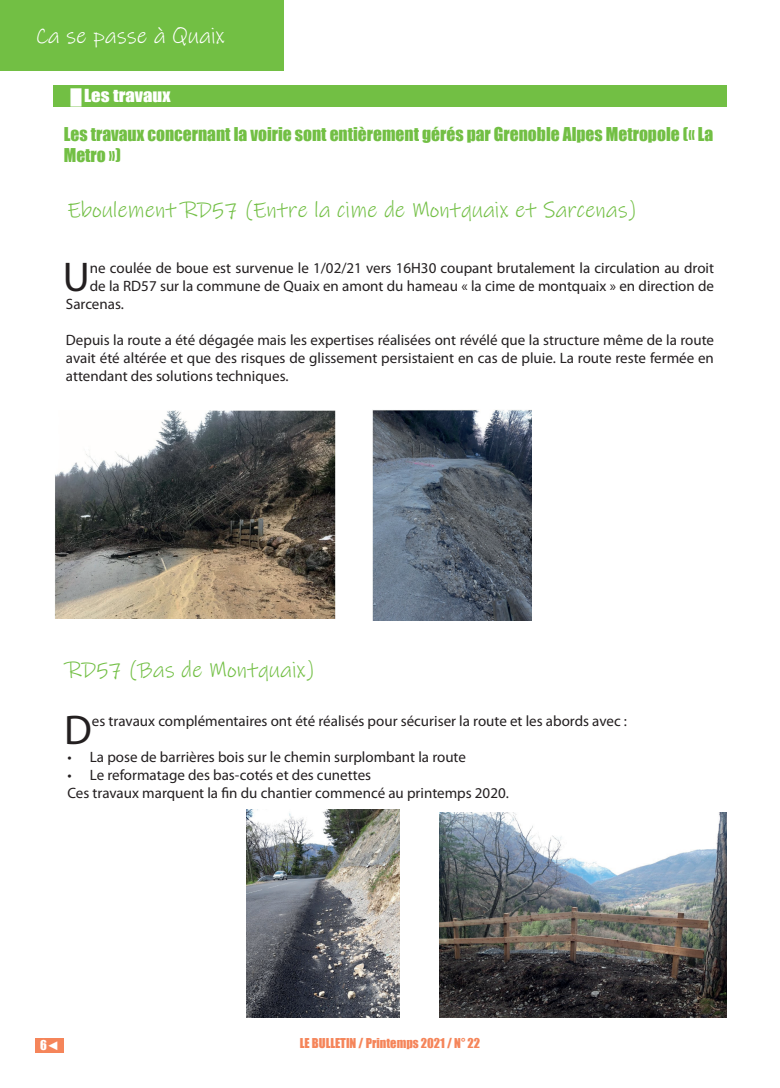
<style>
.page{position:relative;width:780px;height:1088px;background:#fff}
.page>*{position:absolute;margin:0;border:0;box-sizing:border-box;transform-origin:0 0}
.t1{font:41.75px "Myriad Pro";color:#231f20}
.t2{font:22.5px "Ink Free";color:#72bf44}
.t3{font:22.5px "Ink Free";color:#fff}
.t4{font:17.5px/21px "Impact";color:#72bf44}
.t5{font:16.5px "Impact";color:#fff;scale:1.14 1}
.t6{font:15px/18px "Myriad Pro";color:#231f20;text-align:justify}
.t7{font:12.5px "Impact";color:#f5855a}
.t8{font:12.5px "Impact";color:#fff}
.s1{font-size:15px}
</style>
<div class="page">
<div style="left:53px;top:85px;width:673px;height:21px;background:#72bf44"></div>
<div style="left:35px;top:1038px;width:29px;height:14px;background:#f5855a"></div>
<div style="left:0;top:0;width:283px;height:71px;background:#72bf44"></div>
<img style="left:55px;top:410px;width:281px;height:209px">
<img style="left:373px;top:410px;width:158px;height:210px">
<img style="left:439px;top:812px;width:287px;height:205px">
<img style="left:246px;top:809px;width:153px;height:208px">
<h2 class="t3" style="left:35px;top:23px;width:191px">Ca se passe à Quaix</h2>
<p class="t5" style="left:71px;top:82px;width:89px"><span class="s1">█</span> Les travaux</p>
<p class="t4" style="left:64px;top:124px;width:651px">Les travaux concernant la voirie sont entièrement gérés par Grenoble Alpes Metropole (« La<br>Metro »)</p>
<h2 class="t2" style="left:67px;top:196px;width:571px">Eboulement RD57 (Entre la cime de Montquaix et Sarcenas)</h2>
<h1 class="t1" style="left:63px;top:251px;width:28px">U</h1>
<p class="t6" style="left:90px;top:259px;width:625px">ne coulée de boue est survenue le 1/02/21 vers 16H30 coupant brutalement la circulation au droit</p>
<p class="t6" style="left:90px;top:277px;width:625px">de la RD57 sur la commune de Quaix en amont du hameau « la cime de montquaix » en direction de</p>
<p class="t6" style="left:66px;top:295px;width:60px">Sarcenas.</p>
<p class="t6" style="left:66px;top:331px;width:649px">Depuis la route a été dégagée mais les expertises réalisées ont révélé que la structure même de la route avait été altérée et que des risques de glissement persistaient en cas de pluie. La route reste fermée en attendant des solutions techniques.</p>
<h2 class="t2" style="left:67px;top:657px;width:249px">RD57 (Bas de Montquaix)</h2>
<h1 class="t1" style="left:64px;top:704px;width:29px">D</h1>
<p class="t6" style="left:92px;top:712px;width:536px">es travaux complémentaires ont été réalisés pour sécuriser la route et les abords avec :</p>
<p class="t6" style="left:67px;top:748px;width:400px">• La pose de barrières bois sur le chemin surplombant la route</p>
<p class="t6" style="left:67px;top:766px;width:443px">• Le reformatage des bas-cotés et des cunettes<br>Ces travaux marquent la fin du chantier commencé au printemps 2020.</p>
<p class="t8" style="left:40px;top:1036px;width:21px">6◄</p>
<p class="t7" style="left:300px;top:1033px;width:182px">LE BULLETIN / Printemps 2021 / N° 22</p>
</div>
